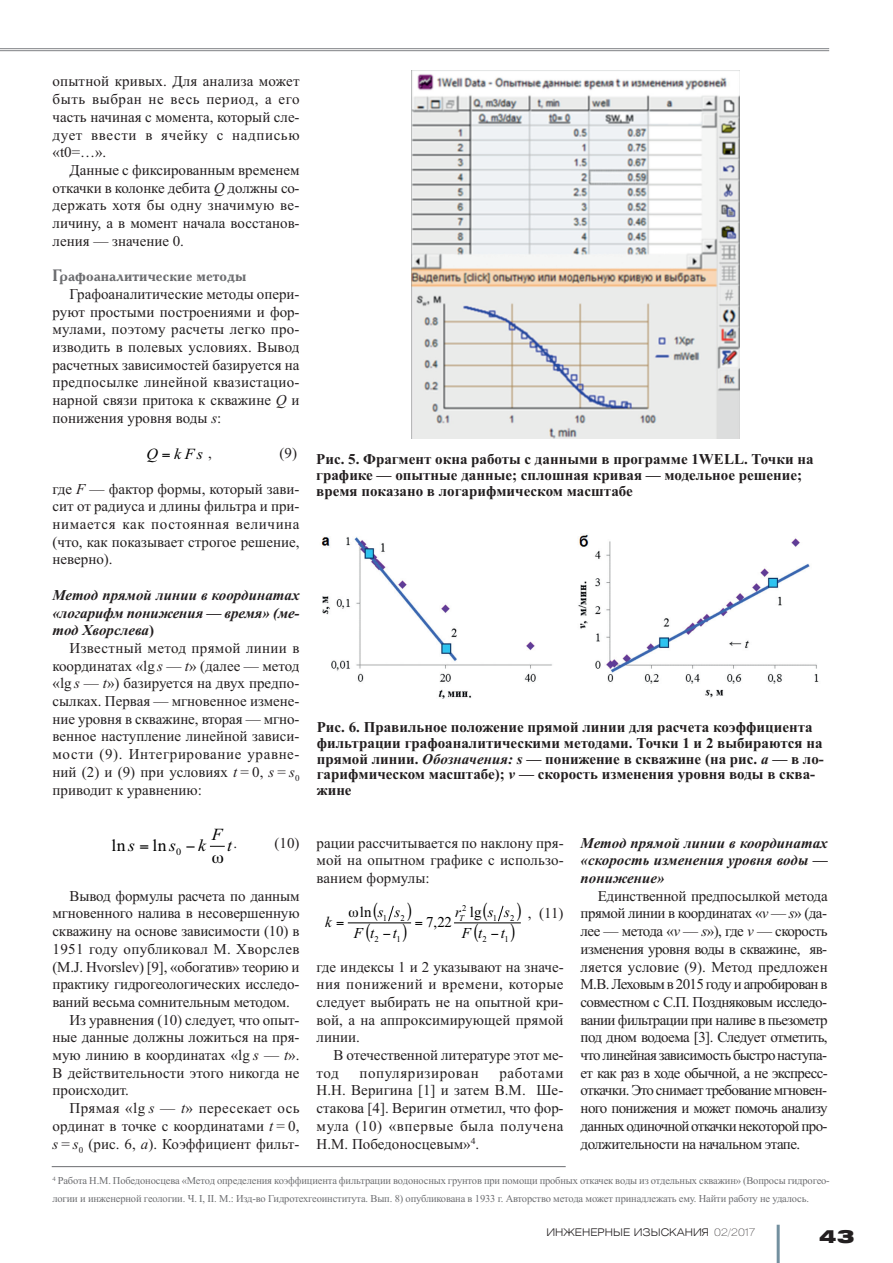
<style>
.page{position:relative;width:893px;height:1263px;background:#fff}
.page>*{position:absolute;margin:0;border:0;box-sizing:border-box;transform-origin:0 0}
.t1{font:900 18px "Helios Ext";color:#231f20}
.t2{font:16.95px "Times New Roman PSMT+T42";color:#000;scale:1.04 1}
.t3{font:16.95px "Times New Roman PS Italic MT+T42";color:#000;scale:1.04 1}
.t4{font:700 16.5px "Academy C";letter-spacing:.005em;color:#6c6d70}
.t5{font:15.45px "Times New Roman PS Italic MT+T42";color:#000;scale:1.04 1}
.t6{font:15.15px "Times New Roman PSMT+T42";color:#000}
.t7{font:15.15px "Times New Roman PS Italic MT+T42";color:#000}
.t8{font:15px/17.7px "Times New Roman";color:#231f20;text-align:justify}
.t9{font:700 15px/15.8px "Times New Roman";color:#231f20}
.t10{font:italic 700 15px/17.7px "Times New Roman";color:#231f20;text-align:justify}
.t11{font:15px "Times New Roman";letter-spacing:.025em;color:#231f20}
.t12{font:15px "Times New Roman";letter-spacing:.04em;color:#231f20}
.t13{font:10.5px/17.7px "Times New Roman";letter-spacing:-.015em;color:#6c6d70}
.t14{font:300 10.5px "Helios Ext";color:#231f20}
.t15{font:8.85px "Times New Roman PSMT+T42";color:#000}
.t16{font:8.85px "Times New Roman PS Italic MT+T42";color:#000}
.s1{font-style:italic}
.s2{font-family:"Times New Roman";font-size:15px;color:#231f20}
.s3{font-style:normal}
.s4{font-family:"Times New Roman PS Italic MT+T42"}
.s5{font-weight:100}
</style>
<div class="page">
<hr style="left:0;top:48px;width:829px;height:1px;background:#808285">
<hr style="left:0;top:50px;width:829px;height:1px;background:#808285">
<hr style="left:777px;top:1225px;width:3px;height:38px;background:#73909f">
<img style="left:411px;top:70px;width:328px;height:368px">
<img style="left:321px;top:534px;width:498px;height:165px">
<hr style="left:52px;top:1166px;width:514px;height:1px;background:#6c6d70">
<svg style="left:210px;top:846px;width:15px;height:1px"></svg>
<hr style="left:348px;top:923px;width:63px;height:1px;background:#000">
<svg style="left:498px;top:906px;width:5px;height:15px"></svg>
<hr style="left:454px;top:923px;width:67px;height:1px;background:#000">
<svg style="left:511px;top:922px;width:10px;height:2px"></svg>
<svg style="left:403px;top:922px;width:9px;height:2px"></svg>
<svg style="left:367px;top:905px;width:27px;height:19px"></svg>
<svg style="left:347px;top:922px;width:11px;height:2px"></svg>
<p class="t8" style="left:53px;top:74px;width:249px">опытной кривых. Для анализа может быть выбран не весь период, а его часть начиная с момента, который сле&shy;дует ввести в ячейку с надписью «t0=…».</p>
<p class="t8" style="left:53px;top:162px;width:249px;text-indent:17px">Данные с фиксированным временем откачки в колонке дебита <span class="s1">Q</span> должны со&shy;держать хотя бы одну значимую ве&shy;личину, а в момент начала восстанов&shy;ления — значение 0.</p>
<p class="t4" style="left:53px;top:266px;width:196px">Графоаналитические методы</p>
<p class="t8" style="left:53px;top:286px;width:249px;text-indent:17px">Графоаналитические методы опери&shy;руют простыми построениями и фор&shy;мулами, поэтому расчеты легко про&shy;изводить в полевых условиях. Вывод расчетных зависимостей базируется на предпосылке линейной квазистацио&shy;нарной связи притока к скважине <span class="s1">Q</span> и понижения уровня воды <span class="s1">s</span>:</p>
<p class="t5" style="left:147px;top:443px;width:65px">Q kFs<span class="s2">,</span></p>
<p class="t8" style="left:280px;top:446px;width:19px">(9)</p>
<p class="t8" style="left:53px;top:481px;width:249px">где <span class="s1">F</span> — фактор формы, который зави&shy;сит от радиуса и длины фильтра и при&shy;нимается как постоянная величина (что, как показывает строгое решение, неверно).</p>
<p class="t10" style="left:53px;top:586px;width:249px">Метод прямой линии в координатах «логарифм понижения — время» (ме&shy;тод Хворслева<span class="s3">)</span></p>
<p class="t8" style="left:53px;top:640px;width:249px;text-indent:17px">Известный метод прямой линии в координатах «lg <span class="s1">s</span> — <span class="s1">t</span>» (далее — метод «lg <span class="s1">s</span> — <span class="s1">t</span>») базируется на двух предпо&shy;сылках. Первая — мгновенное измене&shy;ние уровня в скважине, вторая — мгно&shy;венное наступление линейной зависи&shy;мости (9). Интегрирование уравне&shy;ний (2) и (9) при условиях <span class="s1">t</span> = 0, <span class="s1">s</span> = <span class="s1">s</span><sub>0 </sub>приводит к уравнению:</p>
<p class="t3" style="left:212px;top:823px;width:12px">F</p>
<p class="t8" style="left:234px;top:835px;width:5px">.</p>
<p class="t8" style="left:275px;top:835px;width:26px">(10)</p>
<p class="t8" style="left:70px;top:888px;width:232px">Вывод формулы расчета по данным</p>
<p class="t8" style="left:53px;top:906px;width:249px">мгновенного налива в несовершенную</p>
<p class="t8" style="left:53px;top:924px;width:249px">скважину на основе зависимости (10) в</p>
<p class="t11" style="left:53px;top:943px;width:249px">1951 году опубликовал М. Хворслев</p>
<p class="t8" style="left:53px;top:959px;width:249px">(M.J. Hvorslev) [9], «обогатив» теорию и</p>
<p class="t8" style="left:53px;top:977px;width:248px">практику гидрогеологических исследо-</p>
<p class="t8" style="left:53px;top:994px;width:239px">ваний весьма сомнительным методом.</p>
<p class="t8" style="left:70px;top:1012px;width:232px">Из уравнения (10) следует, что опыт-</p>
<p class="t8" style="left:53px;top:1030px;width:249px">ные данные должны ложиться на пря-</p>
<p class="t8" style="left:53px;top:1047px;width:249px">мую линию в координатах «lg <span class="s1">s</span> — <span class="s1">t</span>».</p>
<p class="t8" style="left:53px;top:1065px;width:249px">В действительности этого никогда не</p>
<p class="t8" style="left:53px;top:1083px;width:78px">происходит.</p>
<p class="t11" style="left:70px;top:1103px;width:232px">Прямая «lg <span class="s1">s</span> — <span class="s1">t</span>» пересекает ось</p>
<p class="t8" style="left:53px;top:1118px;width:249px">ординат в точке с координатами <span class="s1">t</span> = 0,</p>
<p class="t8" style="left:53px;top:1136px;width:249px"><span class="s1">s</span> = <span class="s1">s</span><sub>0</sub> (рис. 6, <span class="s1">а</span>). Коэффициент фильт-</p>
<p class="t2" style="left:112px;top:839px;width:24px">ln<span class="s4">s</span></p>
<p class="t3" style="left:169px;top:833px;width:8px">s</p>
<p class="t3" style="left:198px;top:833px;width:9px">k</p>
<p class="t2" style="left:153px;top:839px;width:29px">ln <sub>0</sub></p>
<p class="t3" style="left:227px;top:833px;width:6px">t</p>
<p class="t9" style="left:316px;top:451px;width:499px">Рис. 5. Фрагмент окна работы с данными в программе 1WELL. Точки на графике — опытные данные; сплошная кривая — модельное решение; время показано в логарифмическом масштабе</p>
<p class="t9" style="left:317px;top:719px;width:508px">Рис. 6. Правильное положение прямой линии для расчета коэффициента фильтрации графоаналитическими методами. Точки 1 и 2 выбираются на прямой линии. <span class="s1">Обозначения: s</span> — понижение в скважине (на рис. <span class="s1">а</span> — в ло&shy;гарифмическом масштабе); <span class="s1">v</span> — скорость изменения уровня воды в сква&shy;жине</p>
<p class="t8" style="left:317px;top:835px;width:249px">рации рассчитывается по наклону пря&shy;мой на опытном графике с использо&shy;ванием формулы:</p>
<p class="t8" style="left:528px;top:906px;width:37px">, (11)</p>
<p class="t8" style="left:317px;top:959px;width:249px">где индексы 1 и 2 указывают на значе&shy;ния понижений и времени, которые следует выбирать не на опытной кри&shy;вой, а на аппроксимирующей прямой линии.</p>
<p class="t8" style="left:317px;top:1047px;width:249px;text-indent:17px">В отечественной литературе этот ме&shy;тод</p>
<p class="t15" style="left:462px;top:904px;width:6px">2</p>
<p class="t6" style="left:360px;top:907px;width:42px">ln <span class="s4">s s</span></p>
<p class="t15" style="left:383px;top:915px;width:6px">1</p>
<p class="t15" style="left:400px;top:915px;width:6px">2</p>
<p class="t6" style="left:470px;top:907px;width:42px">lg <span class="s4">s s</span></p>
<p class="t7" style="left:455px;top:902px;width:7px">r</p>
<p class="t15" style="left:493px;top:915px;width:6px">1</p>
<p class="t15" style="left:510px;top:915px;width:6px">2</p>
<p class="t7" style="left:325px;top:911px;width:8px">k</p>
<p class="t16" style="left:459px;top:912px;width:6px">T</p>
<p class="t6" style="left:426px;top:916px;width:27px">7,22</p>
<p class="t7" style="left:354px;top:923px;width:45px">Ft t</p>
<p class="t7" style="left:462px;top:923px;width:45px">Ft t</p>
<p class="t15" style="left:375px;top:936px;width:6px">2</p>
<p class="t15" style="left:396px;top:936px;width:6px">1</p>
<p class="t15" style="left:483px;top:936px;width:6px">2</p>
<p class="t15" style="left:504px;top:936px;width:6px">1</p>
<p class="t8" style="left:317px;top:1065px;width:249px;text-indent:183px">работами Н.Н. Веригина [1] и затем В.М. Ше&shy;стакова [4]. Веригин отметил, что фор&shy;мула (10) «впервые была получена Н.М. Победоносцевым»<sup>4</sup>.</p>
<p class="t12" style="left:359px;top:1067px;width:121px">популяризирован</p>
<p class="t10" style="left:581px;top:833px;width:249px">Метод прямой линии в координатах «скорость изменения уровня воды — понижение»</p>
<p class="t8" style="left:581px;top:888px;width:249px;text-indent:17px">Единственной предпосылкой метода прямой линии в координатах «<span class="s1">v</span> — <span class="s1">s</span>» (да&shy;лее — метода «<span class="s1">v</span> — <span class="s1">s</span>»), где <span class="s1">v</span> — скорость изменения уровня воды в скважине, яв&shy;ляется условие (9). Метод предложен М.В. Леховым в 2015 году и апробирован в совместном с С.П. Поздняковым исследо&shy;вании фильтрации при наливе в пьезометр под дном водоема [3]. Следует отметить, что линейная зависимость быстро наступа&shy;ет как раз в ходе обычной, а не экспресс&shy;откачки. Это снимает требование мгновен&shy;ного понижения и может помочь анализу данных одиночной откачки некоторой про&shy;должительности на начальном этапе.</p>
<p class="t13" style="left:52px;top:1172px;width:779px"><sup>4</sup> Работа Н.М. Победоносцева «Метод определения коэффициента фильтрации водоносных грунтов при помощи пробных откачек воды из отдельных скважин» (Вопросы гидрогео&shy;логии и инженерной геологии. Ч. I, II. М.: Изд-во Гидротехгеоинститута. Вып. 8) опубликована в 1933 г. Авторство метода может принадлежать ему. Найти работу не удалось.</p>
<p class="t14" style="left:546px;top:1228px;width:211px">ИНЖЕНЕРНЫЕ ИЗЫСКАНИЯ <span class="s5">02/2017</span></p>
<p class="t1" style="left:819px;top:1229px;width:37px">43</p>
</div>
